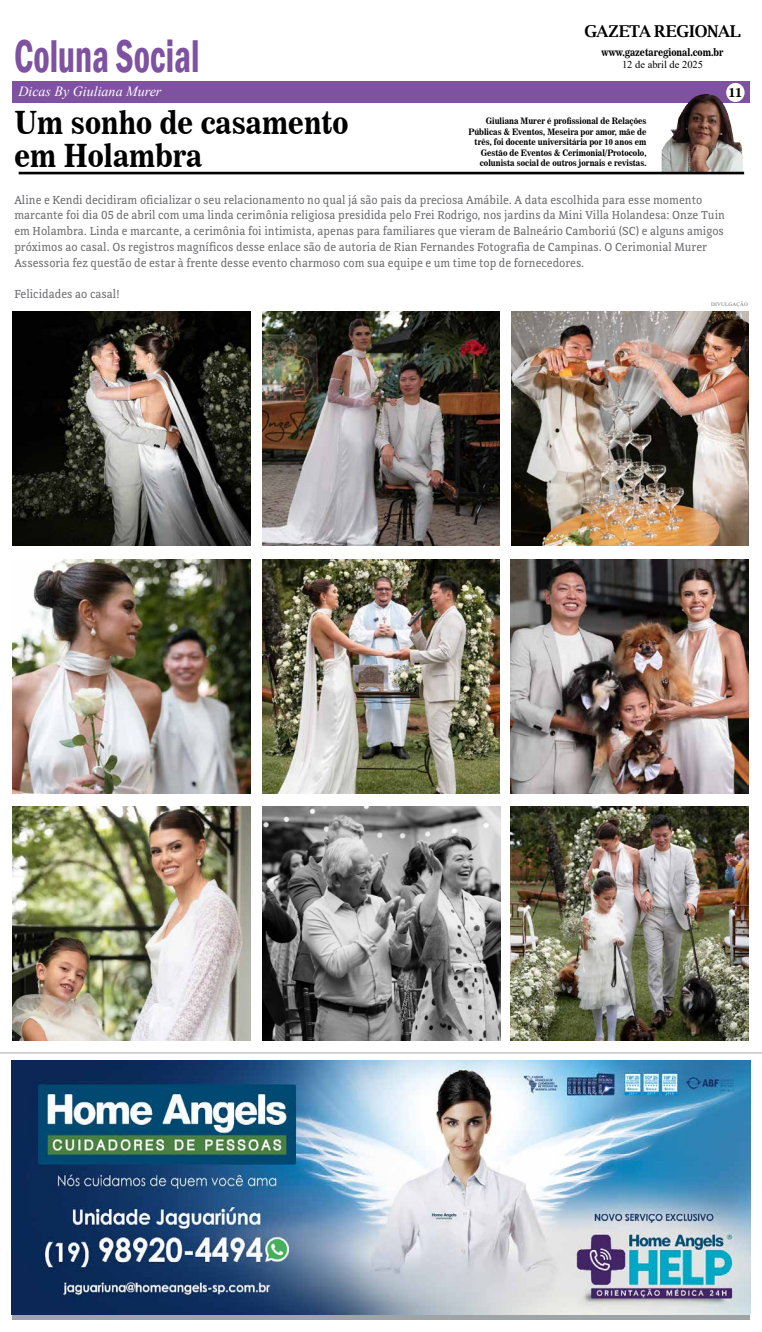
<style>
.page{position:relative;width:762px;height:1332px;background:#fff}
.page>*{position:absolute;margin:0;border:0;box-sizing:border-box;transform-origin:0 0}
.t1{font:600 condensed 47.25px "Franklin Gothic";color:#7e52a1;scale:.75 1}
.t2{font:31.5px/32.4px "News 706 BT Bold C";color:#000;scale:.9 1}
.t3{font:700 16.36px "Luxi Serif";letter-spacing:-.02em;color:#000}
.t4{font:italic 14px "Times New Roman";color:#fff}
.t5{font:13.12px "News 706 BT Bold C";color:#000}
.t6{font:12.25px/15.8px "Directa Serif";color:#6d6e71}
.t7{font:10.5px "News 706 BT Bold C";color:#000;scale:.87 1}
.t8{font:10.5px "Times New Roman";color:#000}
.t9{font:8.75px/10.5px "News 706 BT Bold C";color:#000;text-align:right;scale:.9 1}
.t10{font:5.25px "Times New Roman";letter-spacing:.035em;color:#6d6e71}
</style>
<div class="page">
<div style="left:12px;top:1314px;width:737px;height:6px;background:#9fa4a6"></div>
<div style="left:13px;top:81px;width:737px;height:22px;background:#7e52a1"></div>
<div style="left:726px;top:83px;width:18px;height:19px;background:#fff;border-radius:50%"></div>
<img style="left:661px;top:94px;width:82px;height:78px">
<hr style="left:19px;top:172px;width:725px;height:2px;background:#000">
<hr style="left:0;top:1053px;width:761px;height:1px;background:#a7a9ac">
<img style="left:12px;top:1060px;width:738px;height:254px">
<img style="left:13px;top:311px;width:237px;height:234px">
<img style="left:13px;top:559px;width:237px;height:234px">
<img style="left:13px;top:807px;width:237px;height:234px">
<img style="left:262px;top:807px;width:238px;height:234px">
<img style="left:511px;top:807px;width:237px;height:234px">
<img style="left:262px;top:559px;width:237px;height:234px">
<img style="left:510px;top:559px;width:238px;height:234px">
<img style="left:263px;top:311px;width:236px;height:234px">
<img style="left:511px;top:311px;width:237px;height:234px">
<h3 class="t3" style="left:584px;top:20px;width:158px">GAZETA REGIONAL</h3>
<p class="t7" style="left:601px;top:46px;width:142px">www.gazetaregional.com.br</p>
<p class="t8" style="left:622px;top:57px;width:83px">12 de abril de 2025</p>
<p class="t5" style="left:728px;top:84px;width:15px">11</p>
<h1 class="t1" style="left:14px;top:25px;width:249px">Coluna Social</h1>
<p class="t4" style="left:18px;top:81px;width:144px">Dicas By Giuliana Murer</p>
<h2 class="t2" style="left:14px;top:107px;width:373px">Um sonho de casamento em Holambra</h2>
<p class="t6" style="left:14px;top:192px;width:712px">Aline e Kendi decidiram oficializar o seu relacionamento no qual já são pais da preciosa Amábile. A data escolhida para esse momento marcante foi dia 05 de abril com uma linda cerimônia religiosa presidida pelo Frei Rodrigo, nos jardins da Mini Villa Holandesa: Onze Tuin em Holambra. Linda e marcante, a cerimônia foi intimista, apenas para familiares que vieram de Balneário Camboriú (SC) e alguns amigos próximos ao casal. Os registros magníficos desse enlace são de autoria de Rian Fernandes Fotografia de Campinas. O Cerimonial Murer Assessoria fez questão de estar à frente desse evento charmoso com sua equipe e um time top de fornecedores.</p>
<p class="t6" style="left:14px;top:286px;width:107px">Felicidades ao casal!</p>
<p class="t10" style="left:711px;top:300px;width:38px">DIVULGAÇÃO</p>
<p class="t9" style="left:468px;top:116px;width:199px">Giuliana Murer é profissional de Relações Públicas &amp; Eventos, Meseira por amor, mãe de três, foi docente universitária por 10 anos em Gestão de Eventos &amp; Cerimonial/Protocolo, colunista social de outros jornais e revistas.</p>
</div>
